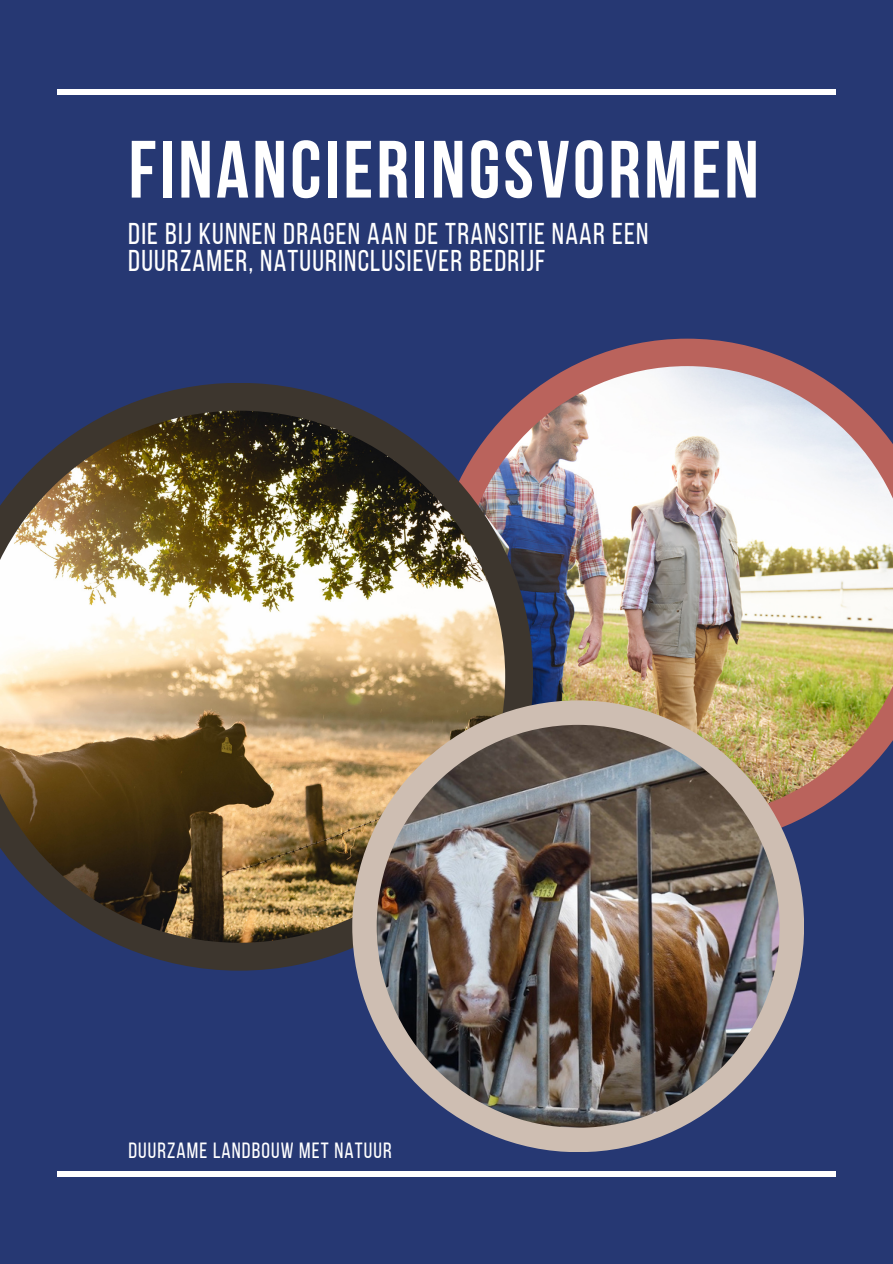
<style>
.page{position:relative;width:893px;height:1264px;background:#fff}
.page>*{position:absolute;margin:0;border:0;box-sizing:border-box;transform-origin:0 0}
.t1{font:700 81px "Bebas Neue";letter-spacing:.04em;color:#fff}
.t2{font:30px/27px "Bebas Neue";letter-spacing:.04em;color:#fff}
.t3{font:21.9px "Bebas Neue";letter-spacing:.05em;color:#fff}
</style>
<div class="page">
<div style="left:0;top:0;width:892px;height:1263px;background:#263873"></div>
<svg style="left:572px;top:338px;width:231px;height:506px;fill:#ba635c"></svg>
<img style="left:533px;top:366px;width:359px;height:452px">
<svg style="left:113px;top:383px;width:420px;height:587px"></svg>
<img style="left:0;top:410px;width:505px;height:532px">
<div style="left:352px;top:700px;width:452px;height:452px;background:#cebeb2;border-radius:50%"></div>
<img style="left:376px;top:725px;width:403px;height:402px;border-radius:50%">
<div style="left:57px;top:89px;width:778px;height:6px;background:#fff"></div>
<div style="left:57px;top:1171px;width:778px;height:5px;background:#fff"></div>
<p class="t1" style="left:128px;top:137px;width:632px">FINANCIERINGSVORMEN</p>
<p class="t2" style="left:128px;top:223px;width:521px">DIE BIJ KUNNEN DRAGEN AAN DE TRANSITIE NAAR EEN<br>DUURZAMER, NATUURINCLUSIEVER BEDRIJF</p>
<p class="t3" style="left:128px;top:1141px;width:265px">DUURZAME LANDBOUW MET NATUUR</p>
</div>
